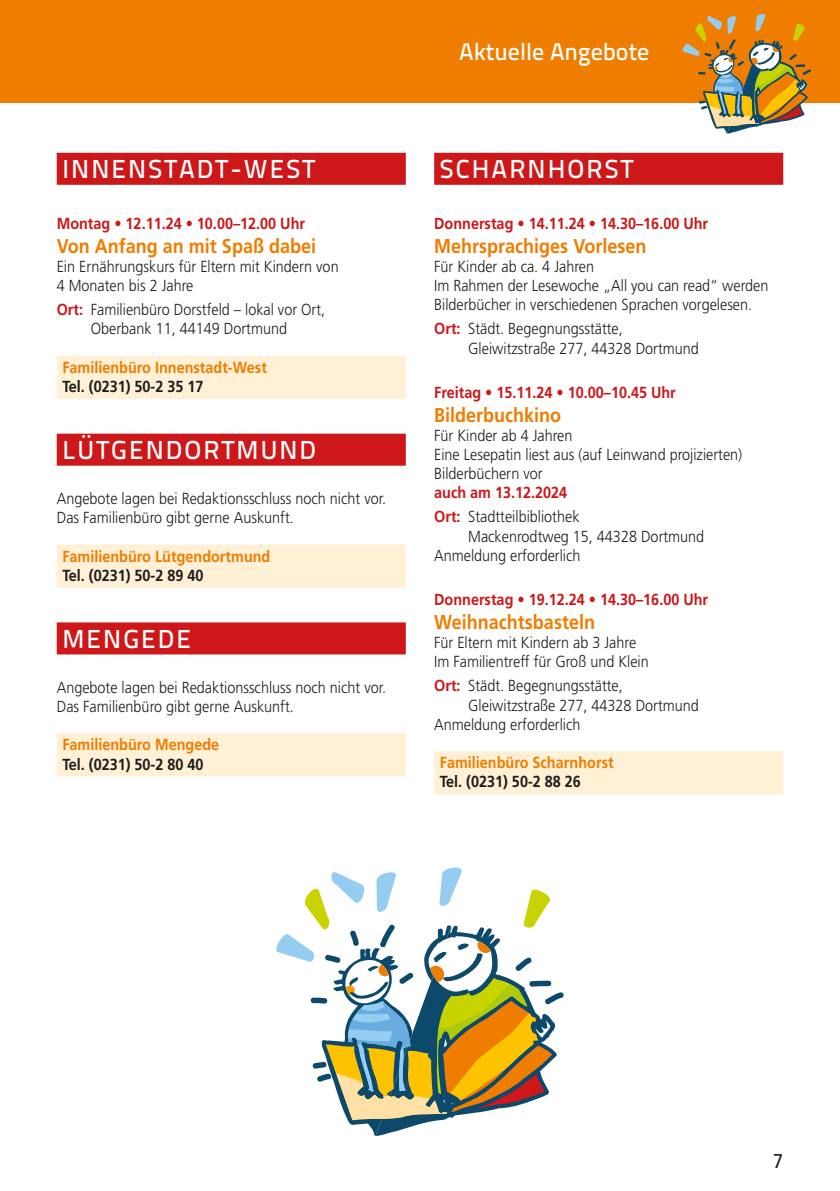
<style>
.page{position:relative;width:840px;height:1191px;background:#fff}
.page>*{position:absolute;margin:0;border:0;box-sizing:border-box;transform-origin:0 0}
.t1{font:500 26px "Titillium Text 22 L";letter-spacing:.08em;color:#fff}
.t2{font:500 24px "Titillium Text 22 L";color:#fff}
.t3{font:700 20px "Frutiger LT Pro";color:#ef7d00;scale:.9 1}
.t4{font:20px "Frutiger LT Pro";color:#1d1d1b;scale:.9 1}
.t5{font:300 16px/19.2px "Frutiger LT Pro";color:#1d1d1b;scale:.9 1}
.t6{font:700 16px/24px "Frutiger LT Pro";color:#cd1719;scale:.9 1}
.t7{font:700 16px "Frutiger LT Pro";color:#ef7d00;scale:.9 1}
.t8{font:700 16px "Frutiger LT Pro";color:#1d1d1b;scale:.9 1}
.s1{font-weight:700;color:#cd1719}
.s2{font-weight:300;color:#1d1d1b}
</style>
<div class="page">
<div style="left:0;top:0;width:839px;height:102px;background:#ef7d00"></div>
<svg style="left:682px;top:14px;width:128px;height:120px"></svg>
<div style="left:57px;top:153px;width:348px;height:32px;background:#cd1719"></div>
<div style="left:57px;top:356px;width:348px;height:24px;background:#fff0d6"></div>
<div style="left:57px;top:375px;width:348px;height:24px;background:#fff0d6"></div>
<div style="left:57px;top:434px;width:348px;height:32px;background:#cd1719"></div>
<div style="left:57px;top:544px;width:348px;height:24px;background:#fff0d6"></div>
<div style="left:57px;top:564px;width:348px;height:24px;background:#fff0d6"></div>
<div style="left:57px;top:622px;width:348px;height:32px;background:#cd1719"></div>
<div style="left:57px;top:733px;width:348px;height:24px;background:#fff0d6"></div>
<div style="left:57px;top:752px;width:348px;height:24px;background:#fff0d6"></div>
<div style="left:434px;top:153px;width:348px;height:32px;background:#cd1719"></div>
<div style="left:434px;top:751px;width:348px;height:24px;background:#fff0d6"></div>
<div style="left:434px;top:770px;width:348px;height:24px;background:#fff0d6"></div>
<svg style="left:276px;top:867px;width:287px;height:268px"></svg>
<h1 class="t1" style="left:62px;top:149px;width:254px">INNENSTADT-WEST</h1>
<p class="t6" style="left:57px;top:211px;width:277px">Montag • 12.11.24 • 10.00–12.00 Uhr</p>
<p class="t3" style="left:57px;top:234px;width:289px">Von Anfang an mit Spaß dabei</p>
<p class="t5" style="left:57px;top:257px;width:314px">Ein Ernährungskurs für Eltern mit Kindern von<br>4 Monaten bis 2 Jahre</p>
<p class="t5" style="left:57px;top:300px;width:299px;text-align:center"><span class="s1">Ort:</span> Familienbüro Dorstfeld – lokal vor Ort,<br>Oberbank 11, 44149 Dortmund</p>
<p class="t7" style="left:62px;top:358px;width:229px">Familienbüro Innenstadt-West</p>
<p class="t8" style="left:62px;top:377px;width:158px">Tel. (0231) 50-2 35 17</p>
<h1 class="t1" style="left:62px;top:430px;width:255px">LÜTGENDORTMUND</h1>
<p class="t5" style="left:57px;top:489px;width:367px">Angebote lagen bei Redaktionsschluss noch nicht vor.<br>Das Familienbüro gibt gerne Auskunft.</p>
<p class="t7" style="left:62px;top:546px;width:232px">Familienbüro Lütgendortmund</p>
<p class="t8" style="left:62px;top:565px;width:158px">Tel. (0231) 50-2 89 40</p>
<h1 class="t1" style="left:62px;top:619px;width:130px">MENGEDE</h1>
<p class="t5" style="left:57px;top:677px;width:367px">Angebote lagen bei Redaktionsschluss noch nicht vor.<br>Das Familienbüro gibt gerne Auskunft.</p>
<p class="t7" style="left:62px;top:735px;width:175px">Familienbüro Mengede</p>
<p class="t8" style="left:62px;top:754px;width:158px">Tel. (0231) 50-2 80 40</p>
<h2 class="t2" style="left:459px;top:34px;width:192px">Aktuelle Angebote</h2>
<h1 class="t1" style="left:439px;top:149px;width:195px">SCHARNHORST</h1>
<p class="t6" style="left:434px;top:211px;width:306px">Donnerstag • 14.11.24 • 14.30–16.00 Uhr</p>
<p class="t3" style="left:434px;top:234px;width:237px">Mehrsprachiges Vorlesen</p>
<p class="t5" style="left:434px;top:257px;width:373px">Für Kinder ab ca. 4 Jahren<br>Im Rahmen der Lesewoche „All you can read“ werden<br>Bilderbücher in verschiedenen Sprachen vorgelesen.</p>
<p class="t5" style="left:468px;top:319px;width:258px;text-indent:-34px"><span class="s1">Ort:</span> Städt. Begegnungsstätte,<br>Gleiwitzstraße 277, 44328 Dortmund</p>
<p class="t6" style="left:434px;top:380px;width:270px">Freitag • 15.11.24 • 10.00–10.45 Uhr</p>
<p class="t3" style="left:434px;top:403px;width:143px">Bilderbuchkino</p>
<p class="t5" style="left:434px;top:426px;width:343px">Für Kinder ab 4 Jahren<br>Eine Lesepatin liest aus (auf Leinwand projizierten)<br>Bilderbüchern vor</p>
<p class="t6" style="left:434px;top:481px;width:163px">auch am 13.12.2024<br>Ort: <span class="s2">Stadtteilbibliothek</span></p>
<p class="t5" style="left:434px;top:526px;width:301px;text-indent:34px">Mackenrodtweg 15, 44328 Dortmund<br>Anmeldung erforderlich</p>
<p class="t6" style="left:434px;top:587px;width:306px">Donnerstag • 19.12.24 • 14.30–16.00 Uhr</p>
<p class="t3" style="left:434px;top:610px;width:180px">Weihnachtsbasteln</p>
<p class="t5" style="left:434px;top:633px;width:240px">Für Eltern mit Kindern ab 3 Jahre<br>Im Familientreff für Groß und Klein</p>
<p class="t5" style="left:434px;top:676px;width:211px"><span class="s1">Ort:</span> Städt. Begegnungsstätte,</p>
<p class="t5" style="left:468px;top:695px;width:258px">Gleiwitzstraße 277, 44328 Dortmund</p>
<p class="t5" style="left:434px;top:715px;width:164px">Anmeldung erforderlich</p>
<p class="t7" style="left:439px;top:753px;width:194px">Familienbüro Scharnhorst</p>
<p class="t8" style="left:439px;top:772px;width:158px">Tel. (0231) 50-2 88 26</p>
<p class="t4" style="left:772px;top:1149px;width:13px">7</p>
</div>
